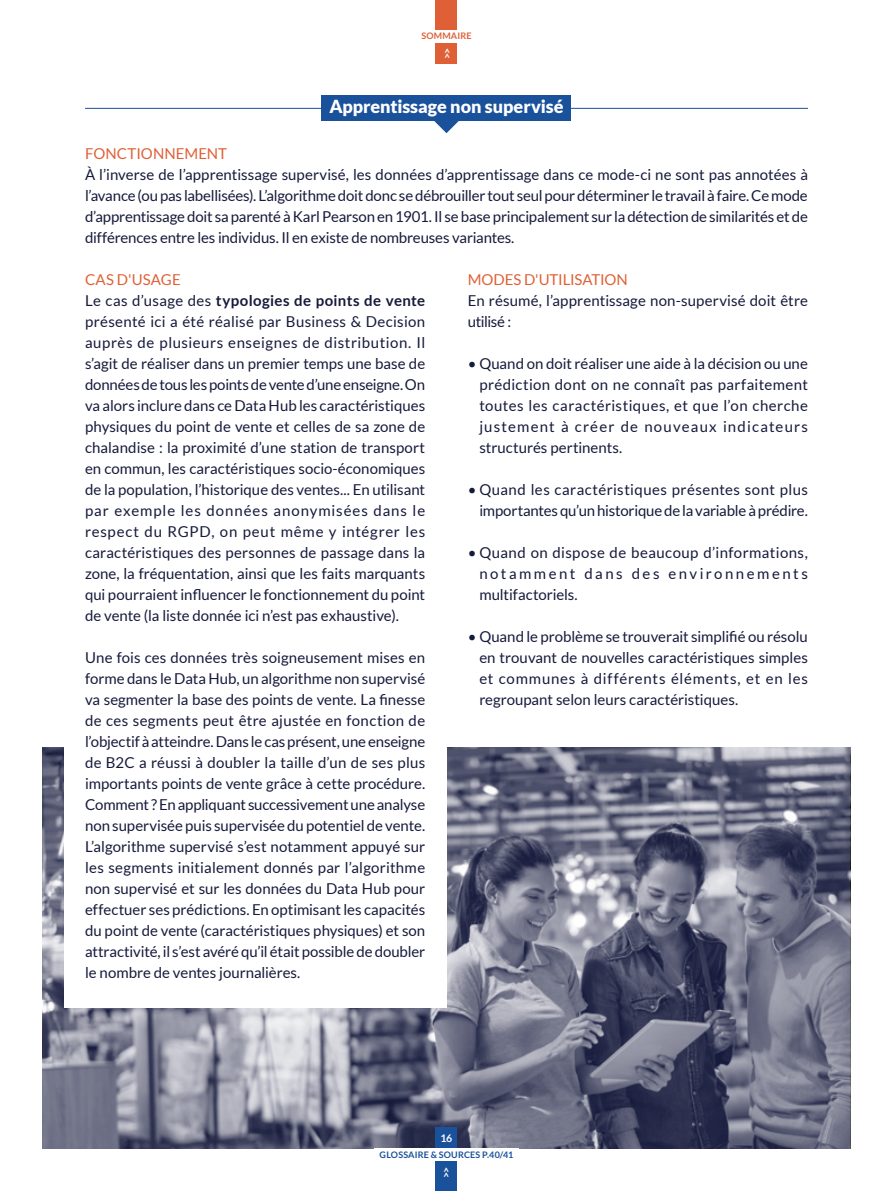
<style>
.page{position:relative;width:893px;height:1191px;background:#fff}
.page>*{position:absolute;margin:0;border:0;box-sizing:border-box;transform-origin:0 0}
.t1{font:900 18px "Lato";letter-spacing:-.005em;color:#fff}
.t2{font:15px/21px "Lato";color:#161a3b;text-align:justify}
.t3{font:15px "Lato";color:#df6036}
.t4{font:700 10.5px "Lato";color:#fff}
.t5{font:700 9px "Lato";letter-spacing:.015em;color:#1a519b}
.t6{font:700 9px "Lato";letter-spacing:.02em;color:#df6036}
.s1{color:#df6036}
.s2{font-weight:700}
</style>
<div class="page">
<img style="left:43px;top:747px;width:807px;height:401px">
<div style="left:64px;top:673px;width:382px;height:335px;background:#fff"></div>
<hr style="left:85px;top:108px;width:723px;height:1px;background:#1a519b">
<div style="left:322px;top:96px;width:249px;height:25px;background:#1a519b"></div>
<svg style="left:434px;top:121px;width:25px;height:12px"></svg>
<div style="left:436px;top:0;width:21px;height:64px;background:#df6036"></div>
<div style="left:406px;top:30px;width:81px;height:13px;background:#fff"></div>
<div style="left:436px;top:1127px;width:21px;height:64px;background:#1a519b"></div>
<div style="left:374px;top:1148px;width:145px;height:13px;background:#fff"></div>
<p class="t6" style="left:421px;top:31px;width:52px">SOMMAIRE</p>
<p class="t4" style="left:441px;top:59px;width:13px;rotate:-90deg">&gt;&gt;</p>
<p class="t1" style="left:329px;top:96px;width:236px">Apprentissage non supervisé</p>
<p class="t3" style="left:85px;top:145px;width:144px">FONCTIONNEMENT</p>
<p class="t2" style="left:85px;top:164px;width:724px">À l’inverse de l’apprentissage supervisé, les données d’apprentissage dans ce mode-ci ne sont pas annotées à l’avance (ou pas labellisées). L’algorithme doit donc se débrouiller tout seul pour déterminer le travail à faire. Ce mode d’apprentissage doit sa parenté à Karl Pearson en 1901. Il se base principalement sur la détection de similarités et de différences entre les individus. Il en existe de nombreuses variantes.</p>
<p class="t2" style="left:85px;top:269px;width:342px;text-align:left"><span class="s1">CAS D'USAGE<br></span>Le cas d’usage des <span class="s2">typologies de points de vente </span>présenté ici a été réalisé par Business &amp; Decision auprès de plusieurs enseignes de distribution. Il s’agit de réaliser dans un premier temps une base de données de tous les points de vente d’une enseigne. On va alors inclure dans ce Data Hub les caractéristiques physiques du point de vente et celles de sa zone de chalandise : la proximité d’une station de transport en commun, les caractéristiques socio-économiques de la population, l’historique des ventes... En utilisant par exemple les données anonymisées dans le respect du RGPD, on peut même y intégrer les caractéristiques des personnes de passage dans la zone, la fréquentation, ainsi que les faits marquants qui pourraient influencer le fonctionnement du point de vente (la liste donnée ici n’est pas exhaustive).</p>
<p class="t2" style="left:85px;top:647px;width:342px">Une fois ces données très soigneusement mises en forme dans le Data Hub, un algorithme non supervisé va segmenter la base des points de vente. La finesse de ces segments peut être ajustée en fonction de l’objectif à atteindre. Dans le cas présent, une enseigne de B2C a réussi à doubler la taille d’un de ses plus importants points de vente grâce à cette procédure.<br>Comment ? En appliquant successivement une analyse non supervisée puis supervisée du potentiel de vente.<br>L’algorithme supervisé s’est notamment appuyé sur les segments initialement donnés par l’algorithme non supervisé et sur les données du Data Hub pour effectuer ses prédictions. En optimisant les capacités du point de vente (caractéristiques physiques) et son attractivité, il s’est avéré qu’il était possible de doubler le nombre de ventes journalières.</p>
<p class="t3" style="left:468px;top:271px;width:162px">MODES D'UTILISATION</p>
<p class="t2" style="left:468px;top:290px;width:342px">En résumé, l’apprentissage non-supervisé doit être utilisé :</p>
<p class="t2" style="left:479px;top:353px;width:330px;text-indent:-12px">• Quand on doit réaliser une aide à la décision ou une prédiction dont on ne connaît pas parfaitement toutes les caractéristiques, et que l’on cherche justement à créer de nouveaux indicateurs structurés pertinents.</p>
<p class="t2" style="left:468px;top:479px;width:342px;text-align:right">• Quand les caractéristiques présentes sont plus importantes qu’un historique de la variable à prédire.</p>
<p class="t2" style="left:479px;top:542px;width:330px;text-indent:-12px">• Quand on dispose de beaucoup d’informations, notamment dans des environnements multifactoriels.</p>
<p class="t2" style="left:479px;top:626px;width:330px;text-indent:-12px">• Quand le problème se trouverait simplifié ou résolu en trouvant de nouvelles caractéristiques simples et communes à différents éléments, et en les regroupant selon leurs caractéristiques.</p>
<p class="t4" style="left:441px;top:1131px;width:13px">16</p>
<p class="t5" style="left:380px;top:1149px;width:135px">GLOSSAIRE &amp; SOURCES P.40/41</p>
</div>
